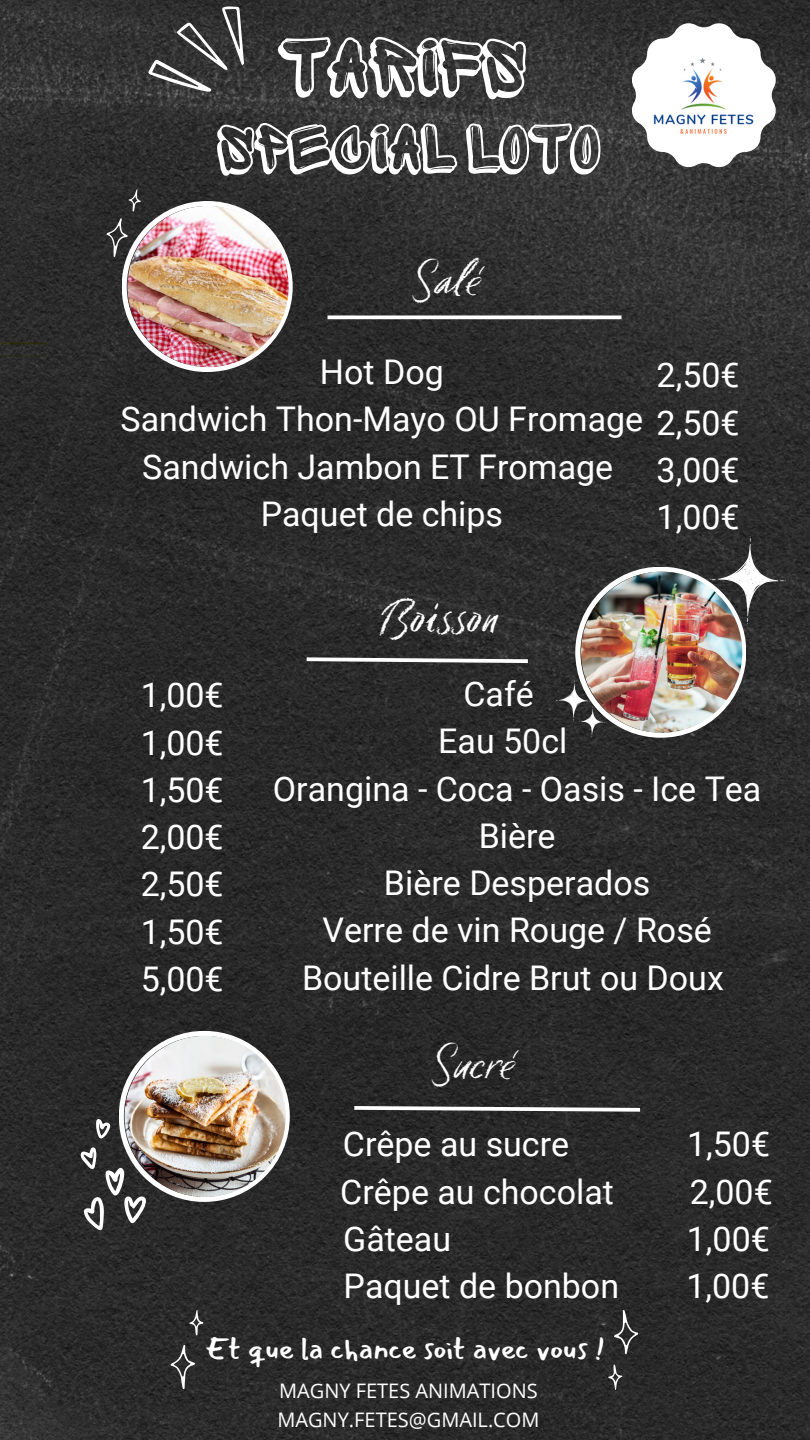
<style>
.page{position:relative;width:810px;height:1440px;background:#fff}
.page>*{position:absolute;margin:0;border:0;box-sizing:border-box;transform-origin:0 0}
.t1{font:77.2px "Sprite Graffiti Shadow";color:#fff}
.t2{font:65px "Sprite Graffiti Shadow";color:#fff}
.t3{font:45px "Six Hands Chalk";color:#fff}
.t4{font:34px/47.2px "Roboto";color:#fff;text-align:justify}
.t5{font:30px "Mansalva";color:#fff}
.t6{font:20px "Open Sans";color:#fff}
</style>
<div class="page">
<img style="left:0;top:0;width:810px;height:1440px">
<svg style="left:168px;top:1308px;width:37px;height:83px;background:#3b3b3b"></svg>
<svg style="left:142px;top:0;width:128px;height:117px;background:#434343"></svg>
<svg style="left:328px;top:315px;width:294px;height:4px"></svg>
<img style="left:101px;top:184px;width:192px;height:188px">
<svg style="left:303px;top:656px;width:229px;height:9px"></svg>
<svg style="left:351px;top:1104px;width:293px;height:10px"></svg>
<svg style="left:608px;top:1309px;width:31px;height:82px;background:#3d3d3d"></svg>
<svg style="left:555px;top:536px;width:231px;height:202px;background:#494949"></svg>
<img style="left:581px;top:572px;width:161px;height:161px;border-radius:50%">
<svg style="left:64px;top:1031px;width:226px;height:209px;background:#454545"></svg>
<img style="left:125px;top:1036px;width:161px;height:161px;border-radius:50%">
<img style="left:632px;top:23px;width:144px;height:144px">
<h1 class="t1" style="left:279px;top:30px;width:247px">TARIFS</h1>
<h2 class="t2" style="left:217px;top:117px;width:384px">SPECIAL LOTO</h2>
<h3 class="t3" style="left:409px;top:253px;width:71px">Salé</h3>
<p class="t4" style="left:121px;top:349px;width:524px;text-align:center">Hot Dog<br>Sandwich Thon-Mayo OU Fromage<br>Sandwich Jambon ET Fromage<br>Paquet de chips</p>
<p class="t4" style="left:657px;top:352px;width:85px">2,50€ 2,50€ 3,00€ 1,00€</p>
<h3 class="t3" style="left:376px;top:589px;width:122px">Boisson</h3>
<p class="t4" style="left:141px;top:672px;width:85px">1,00€ 1,00€ 1,50€ 2,00€ 2,50€ 1,50€ 5,00€</p>
<p class="t4" style="left:464px;top:671px;width:72px">Café</p>
<p class="t4" style="left:438px;top:718px;width:131px">Eau 50cl</p>
<p class="t4" style="left:273px;top:765px;width:490px">Orangina - Coca - Oasis - Ice Tea</p>
<p class="t4" style="left:479px;top:813px;width:78px">Bière</p>
<p class="t4" style="left:384px;top:860px;width:268px">Bière Desperados</p>
<p class="t4" style="left:322px;top:907px;width:391px">Verre de vin Rouge / Rosé</p>
<p class="t4" style="left:302px;top:954px;width:423px">Bouteille Cidre Brut ou Doux</p>
<h3 class="t3" style="left:428px;top:1037px;width:86px">Sucré</h3>
<p class="t4" style="left:343px;top:1121px;width:228px">Crêpe au sucre</p>
<p class="t4" style="left:687px;top:1121px;width:85px">1,50€</p>
<p class="t4" style="left:340px;top:1168px;width:275px">Crêpe au chocolat</p>
<p class="t4" style="left:690px;top:1168px;width:85px">2,00€</p>
<p class="t4" style="left:343px;top:1216px;width:109px">Gâteau</p>
<p class="t4" style="left:687px;top:1216px;width:85px">1,00€</p>
<p class="t4" style="left:344px;top:1263px;width:277px">Paquet de bonbon</p>
<p class="t4" style="left:686px;top:1263px;width:85px">1,00€</p>
<p class="t5" style="left:205px;top:1332px;width:402px">Et que la chance soit avec vous !</p>
<p class="t6" style="left:279px;top:1377px;width:260px">MAGNY FETES ANIMATIONS</p>
<p class="t6" style="left:277px;top:1406px;width:264px">MAGNY.FETES@GMAIL.COM</p>
</div>
